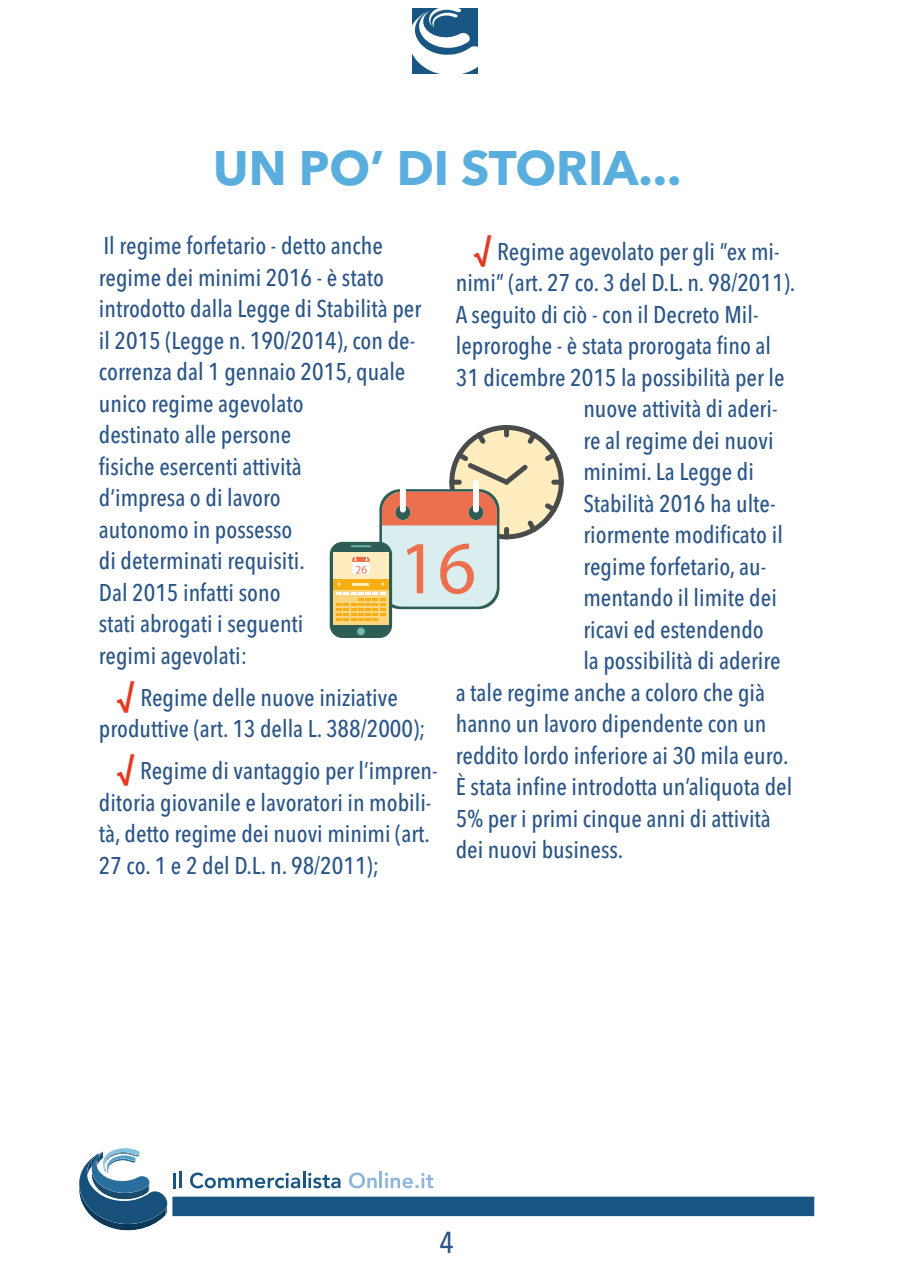
<style>
.page{position:relative;width:902px;height:1280px;background:#fff}
.page>*{position:absolute;margin:0;border:0;box-sizing:border-box;transform-origin:0 0}
.t1{font:700 48px "Avenir Next LT Pro";color:#5aaedd}
.t2{font:500 condensed 30px "Avenir Next LT Pro";color:#2a5587}
.t3{font:500 condensed 24px/31.5px "Avenir Next LT Pro";color:#2a5587}
.s1{font-weight:600;font-size:31.5px;color:#e53923}
</style>
<div class="page">
<svg style="left:79px;top:1148px;width:89px;height:82px"></svg>
<hr style="left:173px;top:1173px;width:3px;height:15px;background:#1a5683">
<svg style="left:179px;top:1172px;width:2px;height:16px"></svg>
<svg style="left:190px;top:1172px;width:150px;height:16px"></svg>
<svg style="left:349px;top:1172px;width:27px;height:16px"></svg>
<hr style="left:379px;top:1172px;width:3px;height:16px;background:#8eb5dc">
<svg style="left:385px;top:1173px;width:48px;height:15px"></svg>
<div style="left:172px;top:1197px;width:642px;height:19px;background:#1a5683"></div>
<svg style="left:412px;top:8px;width:66px;height:66px"></svg>
<div style="left:330px;top:542px;width:62px;height:96px;background:#2e5d56;border-radius:13px"></div>
<div style="left:333px;top:552px;width:55px;height:73px;background:#ffecbf"></div>
<div style="left:357px;top:627px;width:8px;height:8px;background:#72b8ad;border-radius:50%"></div>
<div style="left:333px;top:589px;width:55px;height:36px;background:#fed57f"></div>
<div style="left:333px;top:579px;width:55px;height:10px;background:#f8af14"></div>
<svg style="left:336px;top:425px;width:227px;height:196px"></svg>
<h1 class="t1" style="left:213px;top:139px;width:470px">UN PO’ DI STORIA...</h1>
<p class="t3" style="left:99px;top:230px;width:324px">Il regime forfetario - detto anche regime dei minimi 2016 - è stato introdotto dalla Legge di Stabilità per il 2015 (Legge n. 190/2014), con de&shy;correnza dal 1 gennaio 2015, quale unico regime agevolato<br>destinato alle persone<br>fisiche esercenti attività<br>d’impresa o di lavoro<br>autonomo in possesso<br>di determinati requisiti.<br>Dal 2015 infatti sono<br>stati abrogati i seguenti<br>regimi agevolati:</p>
<p class="t3" style="left:99px;top:681px;width:328px;text-align:center"><span class="s1">√</span> Regime delle nuove iniziative produttive (art. 13 della L. 388/2000);</p>
<p class="t3" style="left:99px;top:755px;width:340px;text-indent:18px"><span class="s1">√</span> Regime di vantaggio per l’impren&shy;ditoria giovanile e lavoratori in mobili&shy;tà, detto regime dei nuovi minimi (art.<br>27 co. 1 e 2 del D.L. n. 98/2011);</p>
<p class="t3" style="left:474px;top:236px;width:307px"><span class="s1">√</span> Regime agevolato per gli “ex mi-</p>
<p class="t3" style="left:455px;top:267px;width:341px">nimi” (art. 27 co. 3 del D.L. n. 98/2011).</p>
<p class="t3" style="left:455px;top:298px;width:304px">A seguito di ciò - con il Decreto Mil-</p>
<p class="t3" style="left:455px;top:330px;width:317px">leproroghe - è stata prorogata fino al</p>
<p class="t3" style="left:455px;top:361px;width:330px">31 dicembre 2015 la possibilità per le</p>
<p class="t3" style="left:583px;top:393px;width:196px">nuove attività di aderi-</p>
<p class="t3" style="left:583px;top:424px;width:192px">re al regime dei nuovi</p>
<p class="t3" style="left:583px;top:456px;width:172px">minimi. La Legge di</p>
<p class="t3" style="left:583px;top:487px;width:194px">Stabilità 2016 ha ulte-</p>
<p class="t3" style="left:583px;top:519px;width:201px">riormente modificato il</p>
<p class="t3" style="left:583px;top:550px;width:184px">regime forfetario, au-</p>
<p class="t3" style="left:583px;top:582px;width:195px">mentando il limite dei</p>
<p class="t3" style="left:583px;top:613px;width:182px">ricavi ed estendendo</p>
<p class="t3" style="left:583px;top:645px;width:199px">la possibilità di aderire</p>
<p class="t3" style="left:455px;top:676px;width:311px">a tale regime anche a coloro che già</p>
<p class="t3" style="left:455px;top:708px;width:312px">hanno un lavoro dipendente con un</p>
<p class="t3" style="left:455px;top:739px;width:334px">reddito lordo inferiore ai 30 mila euro.</p>
<p class="t3" style="left:455px;top:771px;width:338px">È stata infine introdotta un’aliquota del</p>
<p class="t3" style="left:455px;top:802px;width:316px">5% per i primi cinque anni di attività</p>
<p class="t3" style="left:455px;top:834px;width:169px">dei nuovi business.</p>
<p class="t2" style="left:439px;top:1224px;width:16px">4</p>
</div>
